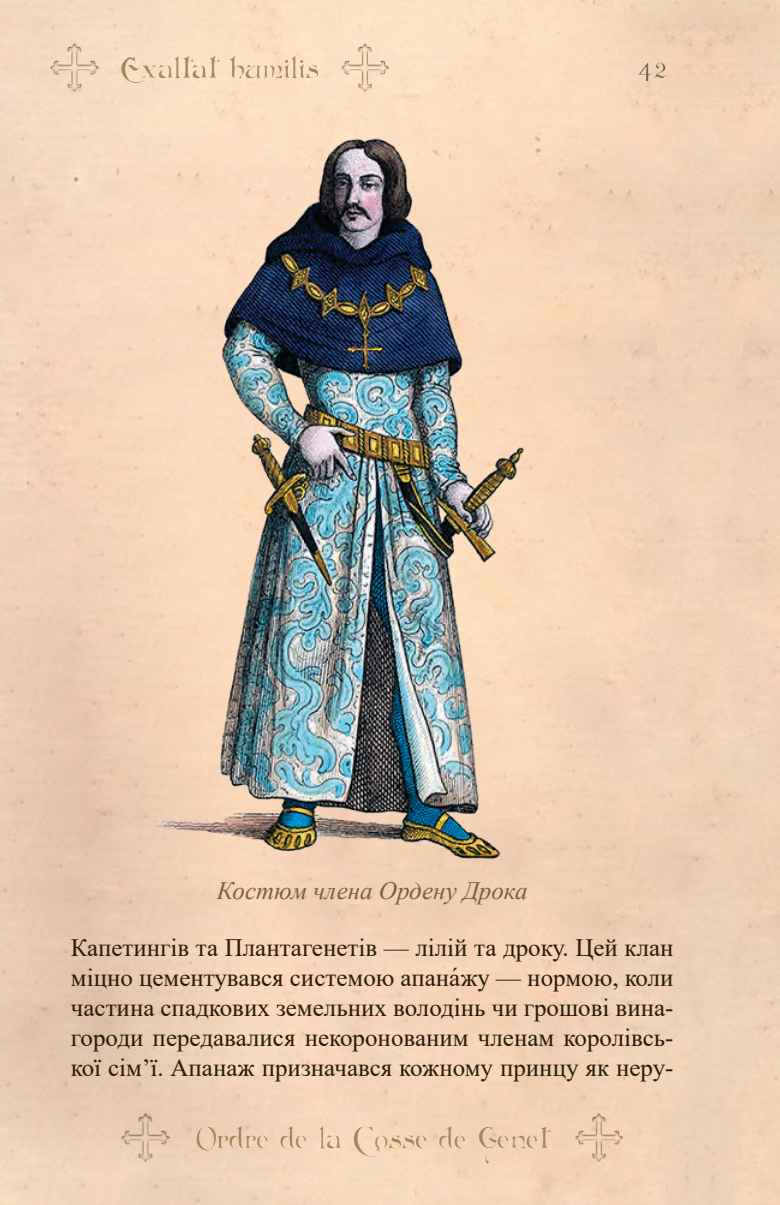
<style>
.page{position:relative;width:780px;height:1205px;background:#fff}
.page>*{position:absolute;margin:0;border:0;box-sizing:border-box;transform-origin:0 0}
.t1{font:35px "Acquest Script";color:#78603b}
.t2{font:30px "Arlekino";color:#ab8755}
.t3{font:25px/30px "Times New Roman";color:#2a1b08;text-align:justify}
.t4{font:italic 25px "Times New Roman";color:#78603b}
</style>
<div class="page">
<div style="left:101px;top:6px;width:272px;height:97px;background:#fce0c2"></div>
<div style="left:599px;top:6px;width:146px;height:110px;background:#f3d2b4"></div>
<div style="left:51px;top:1117px;width:622px;height:78px;background:#f4d4b7"></div>
<img style="left:574px;top:1113px;width:50px;height:49px">
<img style="left:120px;top:1113px;width:50px;height:49px">
<img style="left:50px;top:43px;width:49px;height:49px">
<img style="left:341px;top:43px;width:49px;height:49px">
<img style="left:137px;top:129px;width:470px;height:738px">
<p class="t2" style="left:120px;top:50px;width:200px">Exaltat humilis</p>
<h1 class="t1" style="left:638px;top:45px;width:30px">42</h1>
<p class="t4" style="left:217px;top:873px;width:312px">Костюм члена Ордену Дрока</p>
<p class="t3" style="left:71px;top:932px;width:604px">Капетингів та Плантагенетів — лілій та дроку. Цей клан міцно цементувався системою апана́жу — нормою, коли частина спадкових земельних володінь чи грошові вина&shy;городи передавалися некоронованим членам королівсь&shy;кої сім’ї. Апанаж призначався кожному принцу як неру-</p>
<p class="t2" style="left:196px;top:1120px;width:354px">Ordre de la Cosse de Genet</p>
</div>
